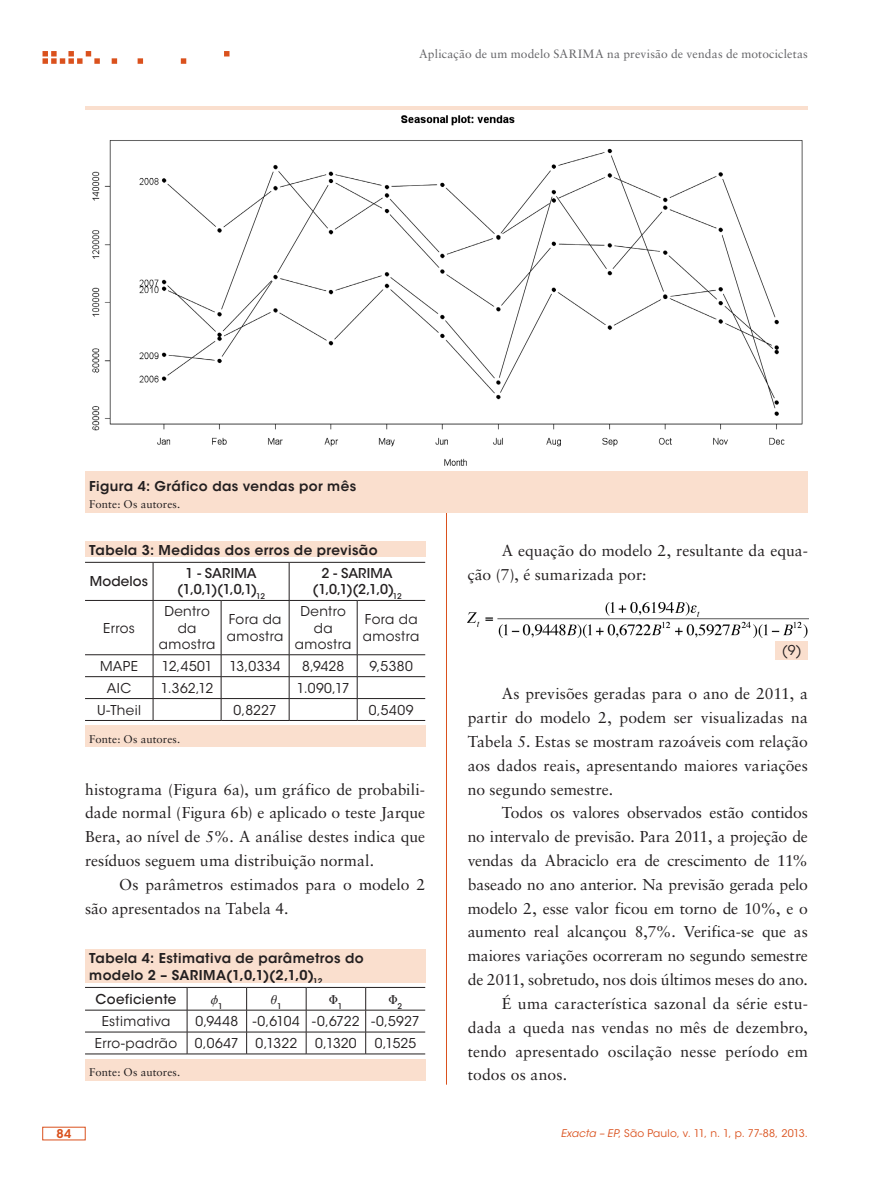
<style>
.page{position:relative;width:893px;height:1191px;background:#fff}
.page>*{position:absolute;margin:0;border:0;box-sizing:border-box;transform-origin:0 0}
.ex_Normal{font:15.75px/23.9px "Sabon LT Std";letter-spacing:.005em;color:#231f20;text-align:justify}
.t1{font:13.5px/16.2px "ITC Avant Garde Std";letter-spacing:.025em;color:#231f20;text-align:center}
.ex_Tabela_-_titulo{font:600 13.5px/16.2px "ITC Avant Garde Std";letter-spacing:.03em;color:#231f20}
.t2{font:500 13.5px/16.2px "ITC Avant Garde Std";letter-spacing:.01em;color:#231f20;text-align:center}
.t3{font:13.5px "ITC Avant Garde Std";color:#231f20}
.t4{font:13.5px "Mathematica 1";color:#231f20}
.t5{font:12px "Sabon LT Std";letter-spacing:.01em;color:#636366}
.t6{font:600 12px "ITC Avant Garde Std";color:#da511d}
.ex_Tabela_-_nota{font:11.25px "Sabon LT Std";letter-spacing:.01em;color:#231f20}
.t7{font:10.5px "ITC Avant Garde Std";letter-spacing:.02em;color:#da511d}
.s1{font-style:italic}
</style>
<div class="page">
<hr style="left:446px;top:106px;width:1px;height:978px;background:#da511d">
<svg style="left:43px;top:51px;width:186px;height:13px"></svg>
<img style="left:467px;top:602px;width:341px;height:36px">
<div style="left:775px;top:641px;width:33px;height:18px;background:#fadfce"></div>
<div style="left:85px;top:106px;width:723px;height:406px;background:#fadfce"></div>
<div style="left:85px;top:111px;width:723px;height:359px;background:#fff"></div>
<div style="left:85px;top:541px;width:340px;height:206px;background:#fadfce"></div>
<div style="left:85px;top:558px;width:340px;height:167px;background:#fff"></div>
<hr style="left:85px;top:562px;width:68px;height:1px;background:#231f20">
<hr style="left:153px;top:562px;width:68px;height:1px;background:#231f20">
<hr style="left:153px;top:562px;width:1px;height:38px;background:#231f20">
<hr style="left:221px;top:562px;width:68px;height:1px;background:#231f20">
<hr style="left:289px;top:562px;width:68px;height:1px;background:#231f20">
<hr style="left:289px;top:562px;width:1px;height:38px;background:#231f20">
<hr style="left:357px;top:562px;width:68px;height:1px;background:#231f20">
<hr style="left:85px;top:600px;width:68px;height:1px;background:#231f20">
<hr style="left:153px;top:600px;width:68px;height:1px;background:#231f20">
<hr style="left:153px;top:600px;width:1px;height:54px;background:#231f20">
<hr style="left:221px;top:600px;width:68px;height:1px;background:#231f20">
<hr style="left:221px;top:600px;width:1px;height:54px;background:#231f20">
<hr style="left:289px;top:600px;width:68px;height:1px;background:#231f20">
<hr style="left:289px;top:600px;width:1px;height:54px;background:#231f20">
<hr style="left:357px;top:600px;width:68px;height:1px;background:#231f20">
<hr style="left:357px;top:600px;width:1px;height:54px;background:#231f20">
<hr style="left:85px;top:654px;width:68px;height:1px;background:#231f20">
<hr style="left:153px;top:654px;width:68px;height:1px;background:#231f20">
<hr style="left:221px;top:654px;width:68px;height:1px;background:#231f20">
<hr style="left:289px;top:654px;width:68px;height:1px;background:#231f20">
<hr style="left:357px;top:654px;width:68px;height:1px;background:#231f20">
<hr style="left:85px;top:676px;width:68px;height:1px;background:#231f20">
<hr style="left:153px;top:676px;width:68px;height:1px;background:#231f20">
<hr style="left:221px;top:676px;width:68px;height:1px;background:#231f20">
<hr style="left:289px;top:676px;width:68px;height:1px;background:#231f20">
<hr style="left:357px;top:676px;width:68px;height:1px;background:#231f20">
<hr style="left:85px;top:698px;width:68px;height:1px;background:#231f20">
<hr style="left:153px;top:698px;width:68px;height:1px;background:#231f20">
<svg style="left:153px;top:655px;width:1px;height:65px"></svg>
<hr style="left:221px;top:698px;width:68px;height:1px;background:#231f20">
<svg style="left:221px;top:655px;width:1px;height:65px"></svg>
<hr style="left:289px;top:698px;width:68px;height:1px;background:#231f20">
<svg style="left:289px;top:655px;width:1px;height:65px"></svg>
<hr style="left:357px;top:698px;width:68px;height:1px;background:#231f20">
<svg style="left:357px;top:655px;width:1px;height:65px"></svg>
<hr style="left:85px;top:720px;width:68px;height:1px;background:#231f20">
<hr style="left:153px;top:720px;width:68px;height:1px;background:#231f20">
<hr style="left:221px;top:720px;width:68px;height:1px;background:#231f20">
<hr style="left:289px;top:720px;width:68px;height:1px;background:#231f20">
<hr style="left:357px;top:720px;width:68px;height:1px;background:#231f20">
<div style="left:85px;top:949px;width:340px;height:131px;background:#fadfce"></div>
<div style="left:85px;top:983px;width:340px;height:75px;background:#fff"></div>
<hr style="left:85px;top:987px;width:102px;height:1px;background:#231f20">
<hr style="left:187px;top:987px;width:60px;height:1px;background:#231f20">
<hr style="left:247px;top:987px;width:59px;height:1px;background:#231f20">
<hr style="left:306px;top:987px;width:60px;height:1px;background:#231f20">
<hr style="left:366px;top:987px;width:59px;height:1px;background:#231f20">
<hr style="left:85px;top:1010px;width:102px;height:1px;background:#231f20">
<hr style="left:187px;top:1010px;width:60px;height:1px;background:#231f20">
<hr style="left:247px;top:1010px;width:59px;height:1px;background:#231f20">
<hr style="left:306px;top:1010px;width:60px;height:1px;background:#231f20">
<hr style="left:366px;top:1010px;width:59px;height:1px;background:#231f20">
<hr style="left:85px;top:1031px;width:102px;height:1px;background:#231f20">
<hr style="left:187px;top:1031px;width:60px;height:1px;background:#231f20">
<svg style="left:187px;top:987px;width:1px;height:66px"></svg>
<hr style="left:247px;top:1031px;width:59px;height:1px;background:#231f20">
<svg style="left:246px;top:987px;width:1px;height:66px"></svg>
<hr style="left:306px;top:1031px;width:60px;height:1px;background:#231f20">
<svg style="left:306px;top:987px;width:1px;height:66px"></svg>
<hr style="left:366px;top:1031px;width:59px;height:1px;background:#231f20">
<svg style="left:365px;top:987px;width:1px;height:66px"></svg>
<hr style="left:85px;top:1053px;width:102px;height:1px;background:#231f20">
<hr style="left:187px;top:1053px;width:60px;height:1px;background:#231f20">
<hr style="left:247px;top:1053px;width:59px;height:1px;background:#231f20">
<hr style="left:306px;top:1053px;width:60px;height:1px;background:#231f20">
<hr style="left:366px;top:1053px;width:59px;height:1px;background:#231f20">
<p class="t5" style="left:419px;top:46px;width:390px">Aplicação de um modelo SARIMA na previsão de vendas de motocicletas</p>
<p class="ex_Tabela_-_titulo" style="left:89px;top:477px;width:268px">Figura 4: Gráfico das vendas por mês</p>
<p class="ex_Tabela_-_nota" style="left:89px;top:497px;width:93px">Fonte: Os autores.</p>
<p class="ex_Tabela_-_titulo" style="left:89px;top:542px;width:290px">Tabela 3: Medidas dos erros de previsão</p>
<p class="t2" style="left:90px;top:573px;width:60px">Modelos</p>
<p class="t2" style="left:177px;top:565px;width:89px">1 - SARIMA (1,0,1)(1,0,1)<sub>12</sub></p>
<p class="t2" style="left:313px;top:565px;width:91px">2 - SARIMA (1,0,1)(2,1,0)<sub>12</sub></p>
<p class="t1" style="left:103px;top:620px;width:33px">Erros</p>
<p class="t1" style="left:159px;top:603px;width:58px">Dentro da amostra</p>
<p class="t1" style="left:227px;top:611px;width:58px;text-align:left">Fora da amostra</p>
<p class="t1" style="left:295px;top:603px;width:58px">Dentro da amostra</p>
<p class="t1" style="left:363px;top:611px;width:58px;text-align:left">Fora da amostra</p>
<p class="t1" style="left:100px;top:658px;width:39px">MAPE</p>
<p class="t1" style="left:162px;top:658px;width:52px">12,4501</p>
<p class="t1" style="left:229px;top:658px;width:53px">13,0334</p>
<p class="t1" style="left:302px;top:658px;width:44px">8,9428</p>
<p class="t1" style="left:369px;top:658px;width:45px">9,5380</p>
<p class="t1" style="left:107px;top:680px;width:26px">AIC</p>
<p class="t1" style="left:161px;top:680px;width:54px">1.362,12</p>
<p class="t1" style="left:297px;top:680px;width:54px">1.090,17</p>
<p class="t1" style="left:97px;top:701px;width:45px">U-Theil</p>
<p class="t1" style="left:234px;top:701px;width:45px">0,8227</p>
<p class="t1" style="left:369px;top:701px;width:46px">0,5409</p>
<p class="ex_Tabela_-_nota" style="left:89px;top:732px;width:93px">Fonte: Os autores.</p>
<p class="ex_Normal" style="left:85px;top:777px;width:342px">histograma (Figura 6a), um gráfico de probabili&shy;dade normal (Figura 6b) e aplicado o teste Jarque Bera, ao nível de 5%. A análise destes indica que resíduos seguem uma distribuição normal.</p>
<p class="ex_Normal" style="left:85px;top:872px;width:342px;text-indent:34px">Os parâmetros estimados para o modelo 2 são apresentados na Tabela 4.</p>
<p class="ex_Tabela_-_titulo" style="left:89px;top:950px;width:276px">Tabela 4: Estimativa de parâmetros do modelo 2 – SARIMA(1,0,1)(2,1,0)<sub>12</sub></p>
<p class="t2" style="left:96px;top:990px;width:82px">Coeficiente</p>
<p class="t4" style="left:211px;top:991px;width:14px">f<sub>1</sub></p>
<p class="t4" style="left:271px;top:991px;width:12px">θ<sub>1</sub></p>
<p class="t4" style="left:329px;top:991px;width:15px">F<sub>1</sub></p>
<p class="t4" style="left:389px;top:991px;width:15px">F<sub>2</sub></p>
<p class="t1" style="left:102px;top:1013px;width:70px">Estimativa</p>
<p class="t3" style="left:195px;top:1013px;width:226px">0,9448 -0,6104 -0,6722 -0,5927</p>
<p class="t1" style="left:95px;top:1035px;width:84px">Erro-padrão</p>
<p class="t1" style="left:195px;top:1035px;width:45px">0,0647</p>
<p class="t1" style="left:256px;top:1035px;width:43px">0,1322</p>
<p class="t1" style="left:315px;top:1035px;width:43px">0,1320</p>
<p class="t1" style="left:375px;top:1035px;width:43px">0,1525</p>
<p class="ex_Tabela_-_nota" style="left:89px;top:1065px;width:93px">Fonte: Os autores.</p>
<p class="ex_Normal" style="left:468px;top:539px;width:342px;text-indent:34px">A equação do modelo 2, resultante da equa&shy;ção (7), é sumarizada por:</p>
<p class="t1" style="left:782px;top:642px;width:21px">(9)</p>
<p class="ex_Normal" style="left:468px;top:681px;width:342px;text-indent:34px">As previsões geradas para o ano de 2011, a partir do modelo 2, podem ser visualizadas na Tabela 5. Estas se mostram razoáveis com relação aos dados reais, apresentando maiores variações no segundo semestre.</p>
<p class="ex_Normal" style="left:468px;top:801px;width:342px;text-indent:34px">Todos os valores observados estão contidos no intervalo de previsão. Para 2011, a projeção de vendas da Abraciclo era de crescimento de 11% baseado no ano anterior. Na previsão gerada pelo modelo 2, esse valor ficou em torno de 10%, e o aumento real alcançou 8,7%. Verifica-se que as maiores variações ocorreram no segundo semestre de 2011, sobretudo, nos dois últimos meses do ano.</p>
<p class="ex_Normal" style="left:468px;top:991px;width:342px;text-indent:34px">É uma característica sazonal da série estu&shy;dada a queda nas vendas no mês de dezembro, tendo apresentado oscilação nesse período em todos os anos.</p>
<p class="t6" style="left:57px;top:1126px;width:16px">84</p>
<p class="t7" style="left:561px;top:1127px;width:249px"><span class="s1">Exacta – EP</span>, São Paulo, v. 11, n. 1, p. 77-88, 2013.</p>
</div>
